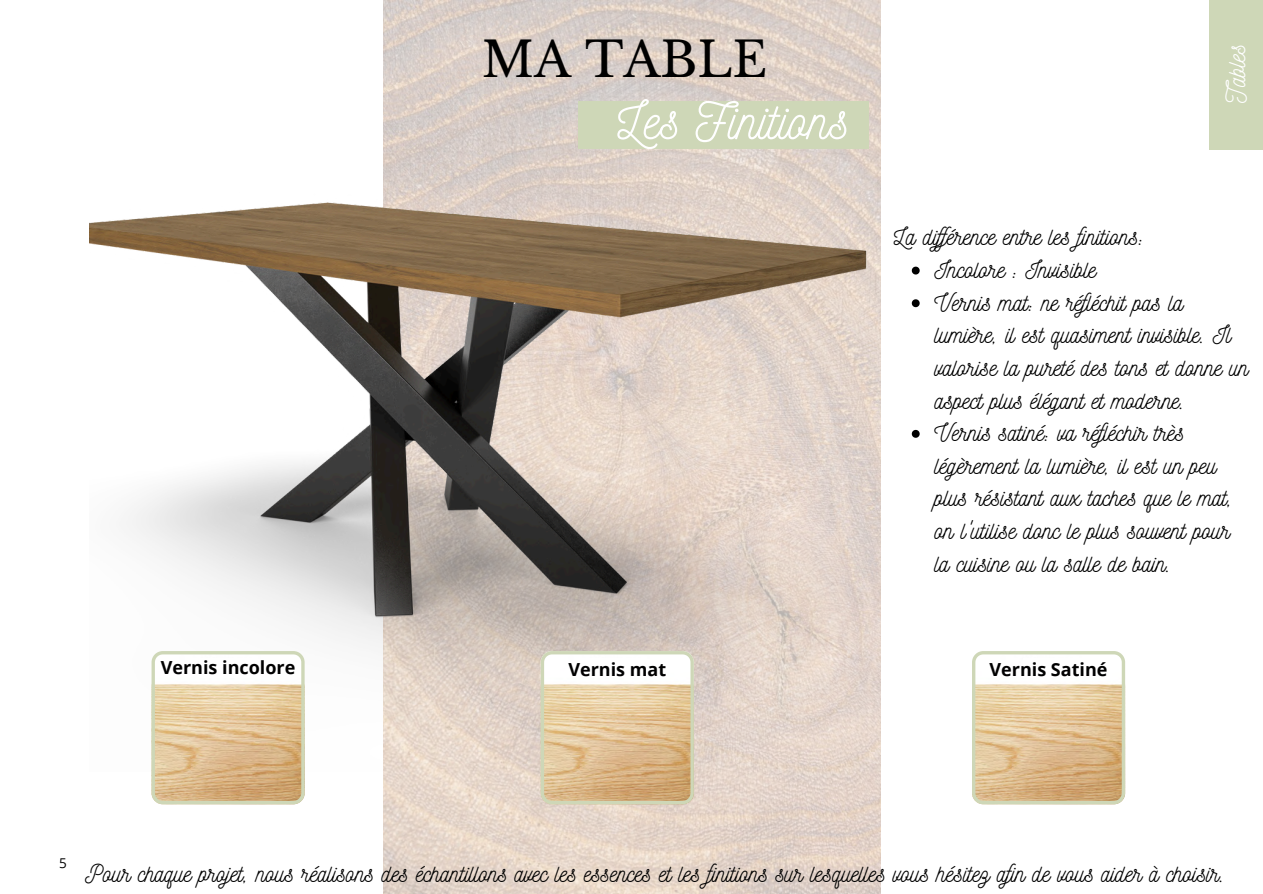
<style>
.page{position:relative;width:1263px;height:894px;background:#fff}
.page>*{position:absolute;margin:0;border:0;box-sizing:border-box;transform-origin:0 0}
.t1{font:51.75px "Nickainley";color:#fff}
.t2{font:48px "Libre Baskerville";color:#000}
.t3{font:25.5px "Nickainley";color:#fff}
.t4{font:24px/32.7px "Nickainley";color:#000}
.t5{font:700 18px "Open Sans";color:#000}
.t6{font:13.5px "Open Sans";color:#000}
</style>
<div class="page">
<div style="left:1209px;top:0;width:54px;height:149px;background:#ced7b7"></div>
<img style="left:383px;top:0;width:497px;height:893px">
<img style="left:89px;top:28px;width:778px;height:743px">
<svg style="left:152px;top:651px;width:153px;height:153px;background:#e2caa5"></svg>
<svg style="left:541px;top:651px;width:153px;height:153px;background:#e2caa4"></svg>
<svg style="left:972px;top:651px;width:153px;height:153px;background:#e2caa5"></svg>
<div style="left:199px;top:658px;width:58px;height:19px;background:#fff"></div>
<div style="left:585px;top:658px;width:59px;height:19px;background:#fff"></div>
<div style="left:1023px;top:658px;width:59px;height:19px;background:#fff"></div>
<svg style="left:912px;top:266px;width:8px;height:8px"></svg>
<svg style="left:912px;top:299px;width:8px;height:8px"></svg>
<svg style="left:912px;top:430px;width:8px;height:7px"></svg>
<h1 class="t2" style="left:482px;top:31px;width:287px">MA TABLE</h1>
<h2 class="t1" style="left:617px;top:87px;width:233px">Les Finitions</h2>
<p class="t3" style="left:1220px;top:103px;width:61px;rotate:-90deg">Tables</p>
<p class="t4" style="left:894px;top:219px;width:252px">La diférence entre les finitions:</p>
<p class="t4" style="left:935px;top:252px;width:163px">Incolore : Invisible</p>
<p class="t4" style="left:935px;top:284px;width:315px">Vernis mat: ne réfléchit pas la lumière, il est quasiment invisible. Il valorise la pureté des tons et donne un aspect plus élégant et moderne.</p>
<p class="t4" style="left:935px;top:415px;width:300px">Vernis satiné: va réfléchir très légèrement la lumière, il est un peu plus résistant aux taches que le mat, on l'utilise donc le plus souvent pour la cuisine ou la salle de bain.</p>
<p class="t5" style="left:161px;top:654px;width:136px">Vernis incolore</p>
<p class="t5" style="left:568px;top:656px;width:99px">Vernis mat</p>
<p class="t5" style="left:989px;top:656px;width:119px">Vernis Satiné</p>
<p class="t6" style="left:59px;top:853px;width:9px">5</p>
<h3 class="t4" style="left:85px;top:855px;width:1142px">Pour chaque projet, nous réalisons des échantillons avec les essences et les finitions sur lesquelles vous hésitez afin de vous aider à choisir.</h3>
</div>
